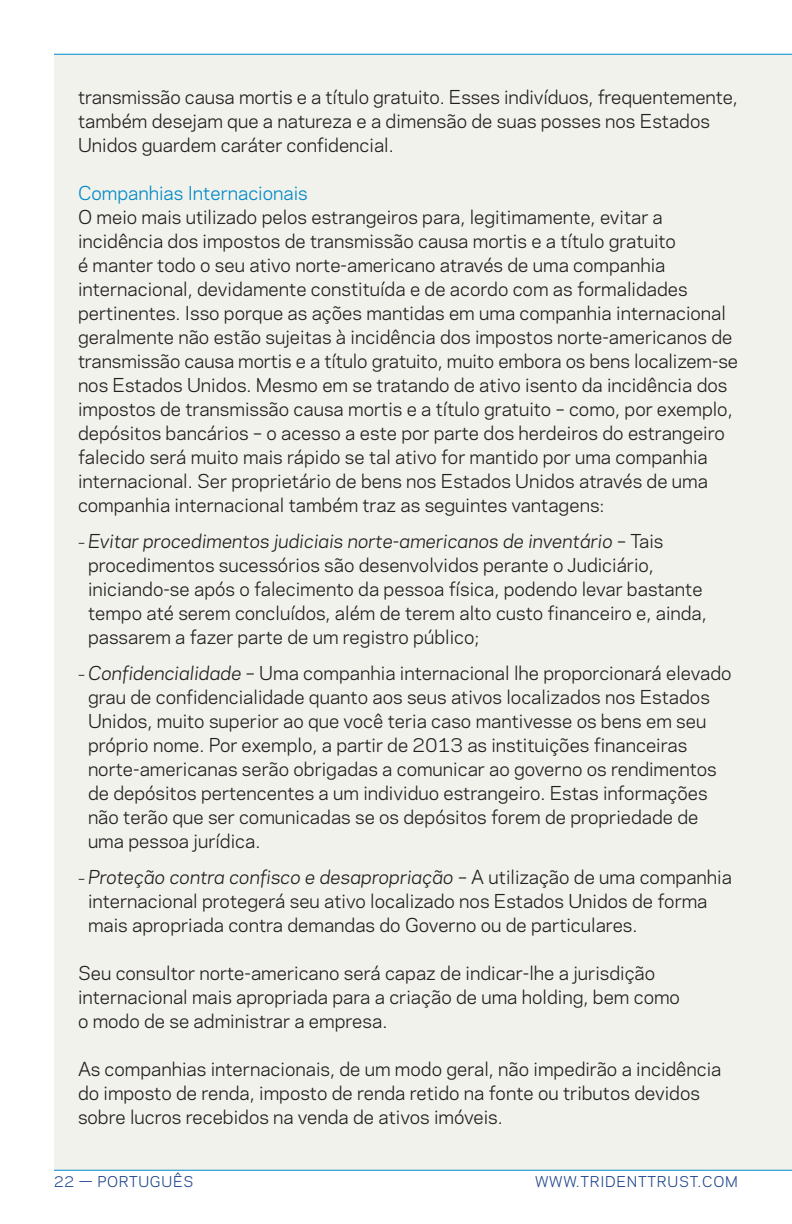
<style>
.page{position:relative;width:792px;height:1224px;background:#fff}
.page>*{position:absolute;margin:0;border:0;box-sizing:border-box;transform-origin:0 0}
._1st_Paragraph{font:18px/24px "Polaris";color:#231f20}
.Head_2{font:18px "Polaris";color:#008ac8}
.t1{font:14px "Polaris";letter-spacing:.05em;color:#1d448b}
.s1{font-size:14px}
.s2{font-style:italic}
</style>
<div class="page">
<div style="left:54px;top:54px;width:738px;height:1116px;background:#f2f2ed"></div>
<hr style="left:54px;top:1170px;width:738px;height:1px;background:#008ac8">
<hr style="left:54px;top:54px;width:738px;height:1px;background:#008ac8">
<p class="_1st_Paragraph" style="left:78px;top:84px;width:662px">transmissão causa mortis e a título gratuito. Esses indivíduos, frequentemente, também desejam que a natureza e a dimensão de suas posses nos Estados<br>Unidos guardem caráter confidencial.</p>
<p class="Head_2" style="left:78px;top:180px;width:231px">Companhias Internacionais</p>
<p class="_1st_Paragraph" style="left:78px;top:204px;width:662px">O meio mais utilizado pelos estrangeiros para, legitimamente, evitar a incidência dos impostos de transmissão causa mortis e a título gratuito<br>é manter todo o seu ativo norte-americano através de uma companhia internacional, devidamente constituída e de acordo com as formalidades pertinentes. Isso porque as ações mantidas em uma companhia internacional geralmente não estão sujeitas à incidência dos impostos norte-americanos de transmissão causa mortis e a título gratuito, muito embora os bens localizem-se nos Estados Unidos. Mesmo em se tratando de ativo isento da incidência dos impostos de transmissão causa mortis e a título gratuito – como, por exemplo, depósitos bancários – o acesso a este por parte dos herdeiros do estrangeiro falecido será muito mais rápido se tal ativo for mantido por uma companhia internacional. Ser proprietário de bens nos Estados Unidos através de uma companhia internacional também traz as seguintes vantagens:</p>
<p class="_1st_Paragraph" style="left:88px;top:528px;width:620px;text-indent:-10px"><span class="s1">–</span> <span class="s2">Evitar procedimentos judiciais norte-americanos de inventário –</span> Tais procedimentos sucessórios são desenvolvidos perante o Judiciário, iniciando-se após o falecimento da pessoa física, podendo levar bastante tempo até serem concluídos, além de terem alto custo financeiro e, ainda, passarem a fazer parte de um registro público;</p>
<p class="_1st_Paragraph" style="left:88px;top:660px;width:645px;text-indent:-10px"><span class="s1">–</span> <span class="s2">Confidencialidade –</span> Uma companhia internacional lhe proporcionará elevado grau de confidencialidade quanto aos seus ativos localizados nos Estados Unidos, muito superior ao que você teria caso mantivesse os bens em seu próprio nome. Por exemplo, a partir de 2013 as instituições financeiras norte-americanas serão obrigadas a comunicar ao governo os rendimentos de depósitos pertencentes a um individuo estrangeiro. Estas informações não terão que ser comunicadas se os depósitos forem de propriedade de uma pessoa jurídica.</p>
<p class="_1st_Paragraph" style="left:88px;top:864px;width:646px;text-indent:-10px"><span class="s1">–</span> <span class="s2">Proteção contra confisco e desapropriação –</span> A utilização de uma companhia internacional protegerá seu ativo localizado nos Estados Unidos de forma mais apropriada contra demandas do Governo ou de particulares.</p>
<p class="_1st_Paragraph" style="left:78px;top:960px;width:604px">Seu consultor norte-americano será capaz de indicar-lhe a jurisdição internacional mais apropriada para a criação de uma holding, bem como o modo de se administrar a empresa.</p>
<p class="_1st_Paragraph" style="left:78px;top:1056px;width:645px">As companhias internacionais, de um modo geral, não impedirão a incidência do imposto de renda, imposto de renda retido na fonte ou tributos devidos sobre lucros recebidos na venda de ativos imóveis.</p>
<p class="t1" style="left:54px;top:1171px;width:141px">22 — PORTUGUÊS</p>
<p class="t1" style="left:535px;top:1171px;width:204px">WWW.TRIDENTTRUST.COM</p>
</div>
